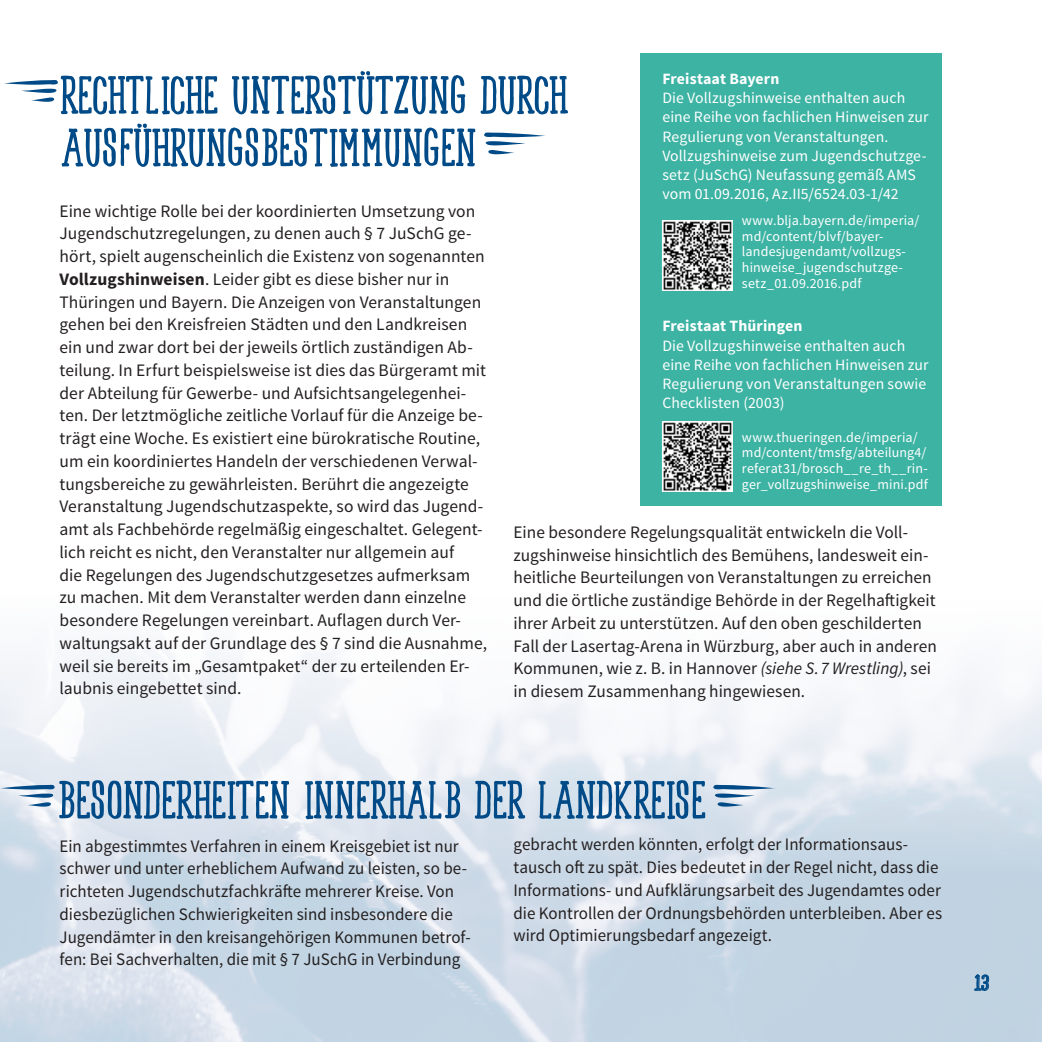
<style>
.page{position:relative;width:1042px;height:1042px;background:#fff}
.page>*{position:absolute;margin:0;border:0;box-sizing:border-box;transform-origin:0 0}
.Headline{font:700 59.5px/52.5px "Spirited Serif";letter-spacing:.01em;color:#004b87}
.Zwischenüberschrift{font:700 23.62px "Spirited Serif";color:#004b87;scale:1.33 1}
.Fließtext{font:17.5px/22.8px "Source Sans Pro";color:#231f20}
.Fließtext-2{font:15.75px/19.2px "Source Sans Pro";letter-spacing:.005em;color:#fff}
.Fließtext-3{font:700 15.75px "Source Sans Pro";letter-spacing:.01em;color:#fff}
.Fließtext-4{font:14px/15.8px "Source Sans Pro";letter-spacing:.01em;color:#fff}
.s1{font-weight:700}
.s2{font-style:italic}
</style>
<div class="page">
<img style="left:0;top:53px;width:1042px;height:989px">
<div style="left:640px;top:53px;width:301px;height:453px;background:#3db3a3"></div>
<svg style="left:661px;top:220px;width:72px;height:71px"></svg>
<img style="left:662px;top:221px;width:70px;height:69px">
<svg style="left:661px;top:421px;width:72px;height:71px"></svg>
<img style="left:662px;top:421px;width:70px;height:70px">
<svg style="left:974px;top:974px;width:15px;height:17px"></svg>
<svg style="left:4px;top:80px;width:54px;height:22px"></svg>
<svg style="left:1px;top:785px;width:54px;height:21px"></svg>
<p class="Headline" style="left:60px;top:73px;width:508px">RECHTLICHE UNTERSTÜTZUNG DURCH<br>AUSFÜHRUNGSBESTIMMUNGEN ●</p>
<p class="Fließtext" style="left:60px;top:200px;width:429px">Eine wichtige Rolle bei der koordinierten Umsetzung von Jugendschutzregelungen, zu denen auch § 7 JuSchG ge&shy;hört, spielt augenscheinlich die Existenz von sogenannten <span class="s1">Vollzugshinweisen</span>. Leider gibt es diese bisher nur in Thüringen und Bayern. Die Anzeigen von Veranstaltungen gehen bei den Kreisfreien Städten und den Landkreisen ein und zwar dort bei der jeweils örtlich zuständigen Ab&shy;teilung. In Erfurt beispielsweise ist dies das Bürgeramt mit der Abteilung für Gewerbe- und Aufsichtsangelegenhei&shy;ten. Der letztmögliche zeitliche Vorlauf für die Anzeige be&shy;trägt eine Woche. Es existiert eine bürokratische Routine, um ein koordiniertes Handeln der verschiedenen Verwal&shy;tungsbereiche zu gewährleisten. Berührt die angezeigte Veranstaltung Jugendschutzaspekte, so wird das Jugend&shy;amt als Fachbehörde regelmäßig eingeschaltet. Gelegent&shy;lich reicht es nicht, den Veranstalter nur allgemein auf<br>die Regelungen des Jugendschutzgesetzes aufmerksam zu machen. Mit dem Veranstalter werden dann einzelne besondere Regelungen vereinbart. Auflagen durch Ver&shy;waltungsakt auf der Grundlage des § 7 sind die Ausnahme, weil sie bereits im „Gesamtpaket“ der zu erteilenden Er&shy;laubnis eingebettet sind.</p>
<p class="Fließtext-3" style="left:662px;top:68px;width:118px">Freistaat Bayern</p>
<p class="Fließtext-2" style="left:662px;top:88px;width:268px">Die Vollzugshinweise enthalten auch eine Reihe von fachlichen Hinweisen zur<br>Regulierung von Veranstaltungen.</p>
<p class="Fließtext-2" style="left:662px;top:146px;width:266px">Vollzugshinweise zum Jugendschutzge&shy;setz (JuSchG) Neufassung gemäß AMS vom 01.09.2016, Az.II5/6524.03-1/42</p>
<p class="Fließtext-4" style="left:742px;top:213px;width:179px">www.blja.bayern.de/imperia/ md/content/blvf/bayer&shy;landesjugendamt/vollzugs&shy;hinweise_jugendschutzge&shy;setz_01.09.2016.pdf</p>
<p class="Fließtext-3" style="left:662px;top:316px;width:142px">Freistaat Thüringen</p>
<p class="Fließtext-2" style="left:662px;top:336px;width:268px">Die Vollzugshinweise enthalten auch eine Reihe von fachlichen Hinweisen zur Regulierung von Veranstaltungen sowie Checklisten (2003)</p>
<p class="Fließtext-4" style="left:742px;top:429px;width:187px">www.thueringen.de/imperia/ md/content/tmsfg/abteilung4/ referat31/brosch__re_th__rin&shy;ger_vollzugshinweise_mini.pdf</p>
<p class="Fließtext" style="left:513px;top:521px;width:425px">Eine besondere Regelungsqualität entwickeln die Voll&shy;zugshinweise hinsichtlich des Bemühens, landesweit ein&shy;heitliche Beurteilungen von Veranstaltungen zu erreichen und die örtliche zuständige Behörde in der Regelhaftigkeit ihrer Arbeit zu unterstützen. Auf den oben geschilderten Fall der Lasertag-Arena in Würzburg, aber auch in anderen Kommunen, wie z. B. in Hannover <span class="s2">(siehe S. 7 Wrestling)</span>, sei in diesem Zusammenhang hingewiesen.</p>
<p class="Headline" style="left:58px;top:777px;width:724px">BESONDERHEITEN INNERHALB DER LANDKREISE●</p>
<p class="Fließtext" style="left:60px;top:835px;width:413px">Ein abgestimmtes Verfahren in einem Kreisgebiet ist nur schwer und unter erheblichem Aufwand zu leisten, so be&shy;richteten Jugendschutzfachkräfte mehrerer Kreise. Von diesbezüglichen Schwierigkeiten sind insbesondere die Jugendämter in den kreisangehörigen Kommunen betrof&shy;fen: Bei Sachverhalten, die mit § 7 JuSchG in Verbindung</p>
<p class="Fließtext" style="left:513px;top:833px;width:430px">gebracht werden könnten, erfolgt der Informationsaus&shy;tausch oft zu spät. Dies bedeutet in der Regel nicht, dass die Informations- und Aufklärungsarbeit des Jugendamtes oder die Kontrollen der Ordnungsbehörden unterbleiben. Aber es wird Optimierungsbedarf angezeigt.</p>
<p class="Zwischenüberschrift" style="left:974px;top:972px;width:12px">13</p>
</div>
